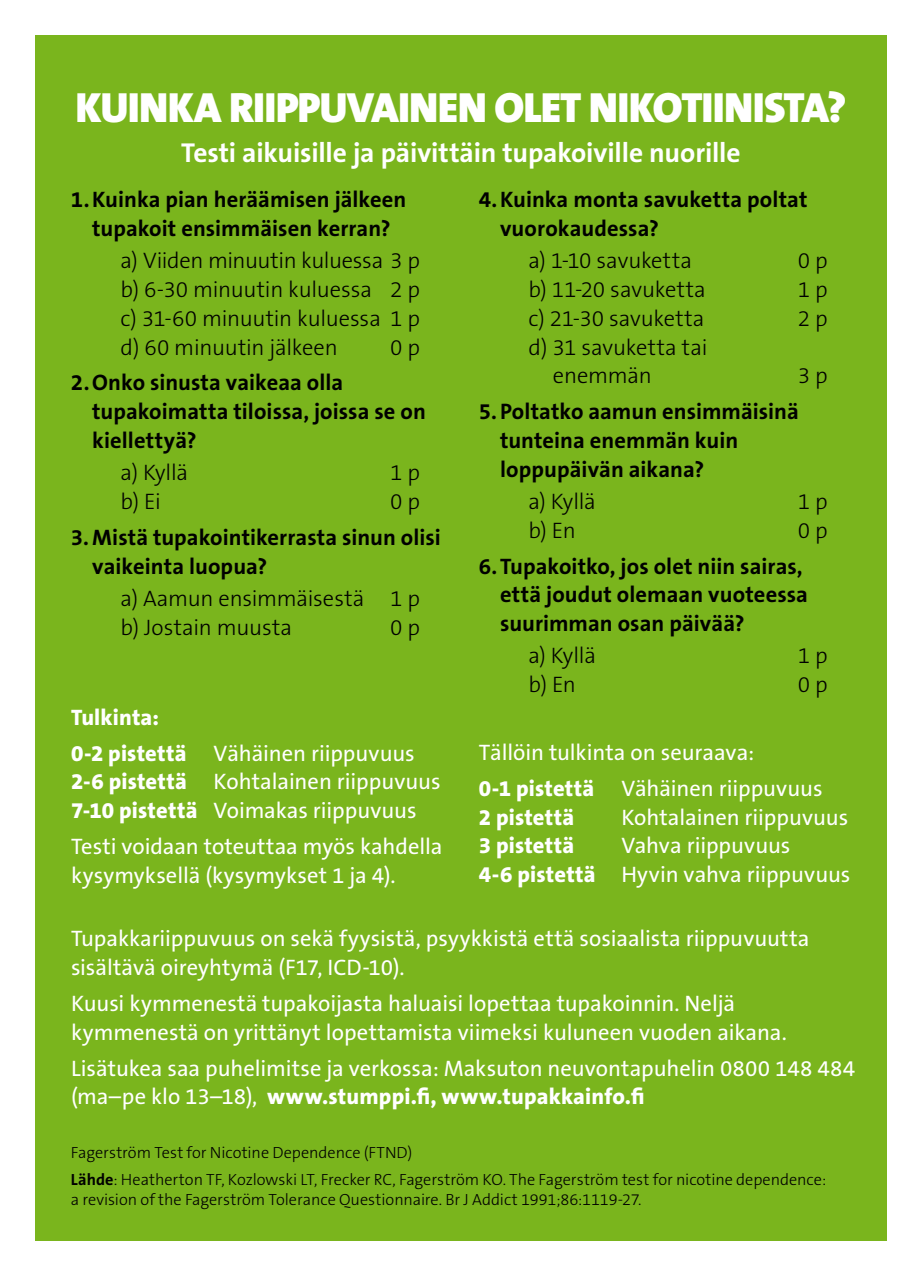
<style>
.page{position:relative;width:922px;height:1276px;background:#fff}
.page>*{position:absolute;margin:0;border:0;box-sizing:border-box;transform-origin:0 0}
.t1{font:900 42.5px "The Sans B9";letter-spacing:-.015em;color:#fff}
.t2{font:700 27.5px "The Sans B7";letter-spacing:-.005em;color:#fff}
.t3{font:22.5px/28.8px "The Sans B5 Plain";color:#fff}
.t4{font:700 22.5px/28.8px "The Sans B7";color:#000}
.t5{font:300 22.5px/28.8px "The Sans B3";letter-spacing:-.01em;color:#000}
.t6{font:800 22.5px "The Sans B8";letter-spacing:.005em;color:#fff}
.t7{font:300 16.25px/27px "The Sans B3";color:#000}
.s1{font-family:"The Sans B8";font-weight:800}
.s2{font-family:"The Sans B5 Plain";font-weight:400}
.s3{font-family:"The Sans B7";font-weight:700}
</style>
<div class="page">
<div style="left:35px;top:35px;width:851px;height:1205px;background:#7ab51d"></div>
<h1 class="t1" style="left:75px;top:85px;width:772px">KUINKA RIIPPUVAINEN OLET NIKOTIINISTA?</h1>
<p class="t2" style="left:181px;top:138px;width:561px">Testi aikuisille ja päivittäin tupakoiville nuorille</p>
<p class="t4" style="left:71px;top:186px;width:337px;text-align:center">1.Kuinka pian heräämisen jälkeen tupakoit ensimmäisen kerran?</p>
<p class="t5" style="left:120px;top:248px;width:301px;text-align:justify">a) Viiden minuutin kuluessa 3 p b) 6-30 minuutin kuluessa 2 p c) 31-60 minuutin kuluessa 1 p d) 60 minuutin jälkeen</p>
<p class="t4" style="left:500px;top:186px;width:309px;text-indent:-21px">4.Kuinka monta savuketta poltat vuorokaudessa?</p>
<p class="t5" style="left:528px;top:248px;width:165px">a) 1-10 savuketta</p>
<p class="t5" style="left:797px;top:248px;width:31px">0 p</p>
<p class="t5" style="left:528px;top:276px;width:179px">b) 11-20 savuketta</p>
<p class="t5" style="left:797px;top:276px;width:31px">1 p</p>
<p class="t5" style="left:528px;top:305px;width:178px">c) 21-30 savuketta</p>
<p class="t5" style="left:797px;top:305px;width:31px">2 p</p>
<p class="t5" style="left:553px;top:334px;width:156px;text-indent:-25px">d) 31 savuketta tai enemmän</p>
<p class="t5" style="left:390px;top:334px;width:31px">0 p</p>
<p class="t4" style="left:92px;top:370px;width:335px;text-indent:-21px">2.Onko sinusta vaikeaa olla tupakoimatta tiloissa, joissa se on kiellettyä?</p>
<p class="t5" style="left:121px;top:459px;width:69px">a) Kyllä</p>
<p class="t5" style="left:390px;top:459px;width:31px">1 p</p>
<p class="t5" style="left:121px;top:488px;width:42px">b) Ei</p>
<p class="t5" style="left:390px;top:488px;width:31px">0 p</p>
<p class="t4" style="left:92px;top:524px;width:350px;text-indent:-21px">3.Mistä tupakointikerrasta sinun olisi vaikeinta luopua?</p>
<p class="t5" style="left:121px;top:585px;width:301px">a) Aamun ensimmäisestä 1 p b) Jostain muusta</p>
<p class="t5" style="left:797px;top:363px;width:31px">3 p</p>
<p class="t4" style="left:500px;top:398px;width:300px;text-indent:-21px">5. Poltatko aamun ensimmäisinä tunteina enemmän kuin loppupäivän aikana?</p>
<p class="t5" style="left:528px;top:488px;width:69px">a) Kyllä</p>
<p class="t5" style="left:797px;top:488px;width:31px">1 p</p>
<p class="t5" style="left:528px;top:517px;width:49px">b) En</p>
<p class="t5" style="left:797px;top:517px;width:31px">0 p</p>
<p class="t4" style="left:500px;top:553px;width:309px;text-indent:-21px">6. Tupakoitko, jos olet niin sairas, että joudut olemaan vuoteessa suurimman osan päivää?</p>
<p class="t5" style="left:528px;top:643px;width:69px">a) Kyllä</p>
<p class="t5" style="left:797px;top:643px;width:31px">1 p</p>
<p class="t5" style="left:528px;top:671px;width:49px">b) En</p>
<p class="t5" style="left:797px;top:671px;width:31px">0 p</p>
<p class="t5" style="left:390px;top:614px;width:31px">0 p</p>
<p class="t6" style="left:71px;top:705px;width:90px">Tulkinta:</p>
<p class="t3" style="left:71px;top:740px;width:371px"><span class="s1">0-2 pistettä</span> Vähäinen riippuvuus<br><span class="s1">2-6 pistettä</span> Kohtalainen riippuvuus<br><span class="s1">7-10 pistettä</span> Voimakas riippuvuus</p>
<p class="t3" style="left:71px;top:833px;width:373px">Testi voidaan toteuttaa myös kahdella kysymyksellä (kysymykset 1 ja 4).</p>
<p class="t3" style="left:478px;top:736px;width:345px;line-height:35.8px">Tällöin tulkinta on seuraava:<br><span class="s1">0-1 pistettä</span> Vähäinen riippuvuus</p>
<p class="t6" style="left:478px;top:805px;width:97px">2 pistettä</p>
<p class="t3" style="left:621px;top:804px;width:228px">Kohtalainen riippuvuus</p>
<p class="t6" style="left:478px;top:834px;width:97px">3 pistettä</p>
<p class="t3" style="left:478px;top:833px;width:373px;text-indent:142px">Vahva riippuvuus<br><span class="s1">4-6 pistettä</span> Hyvin vahva riippuvuus</p>
<p class="t3" style="left:71px;top:925px;width:739px">Tupakkariippuvuus on sekä fyysistä, psyykkistä että sosiaalista riippuvuutta sisältävä oireyhtymä (F17, ICD-10).</p>
<p class="t3" style="left:71px;top:990px;width:717px">Kuusi kymmenestä tupakoijasta haluaisi lopettaa tupakoinnin. Neljä kymmenestä on yrittänyt lopettamista viimeksi kuluneen vuoden aikana.</p>
<p class="t3" style="left:71px;top:1055px;width:785px">Lisätukea saa puhelimitse ja verkossa: Maksuton neuvontapuhelin 0800 148 484</p>
<p class="t6" style="left:71px;top:1084px;width:575px"><span class="s2">(ma–pe klo 13–18),</span> www.stumppi.fi, www.tupakkainfo.fi</p>
<p class="t7" style="left:71px;top:1140px;width:756px">Fagerström Test for Nicotine Dependence (FTND)<br><span class="s3">Lähde</span>: Heatherton TF, Kozlowski LT, Frecker RC, Fagerström KO. The Fagerström test for nicotine dependence:</p>
<p class="t7" style="left:71px;top:1187px;width:572px">a revision of the Fagerström Tolerance Questionnaire. Br J Addict 1991;86:1119-27.</p>
</div>
